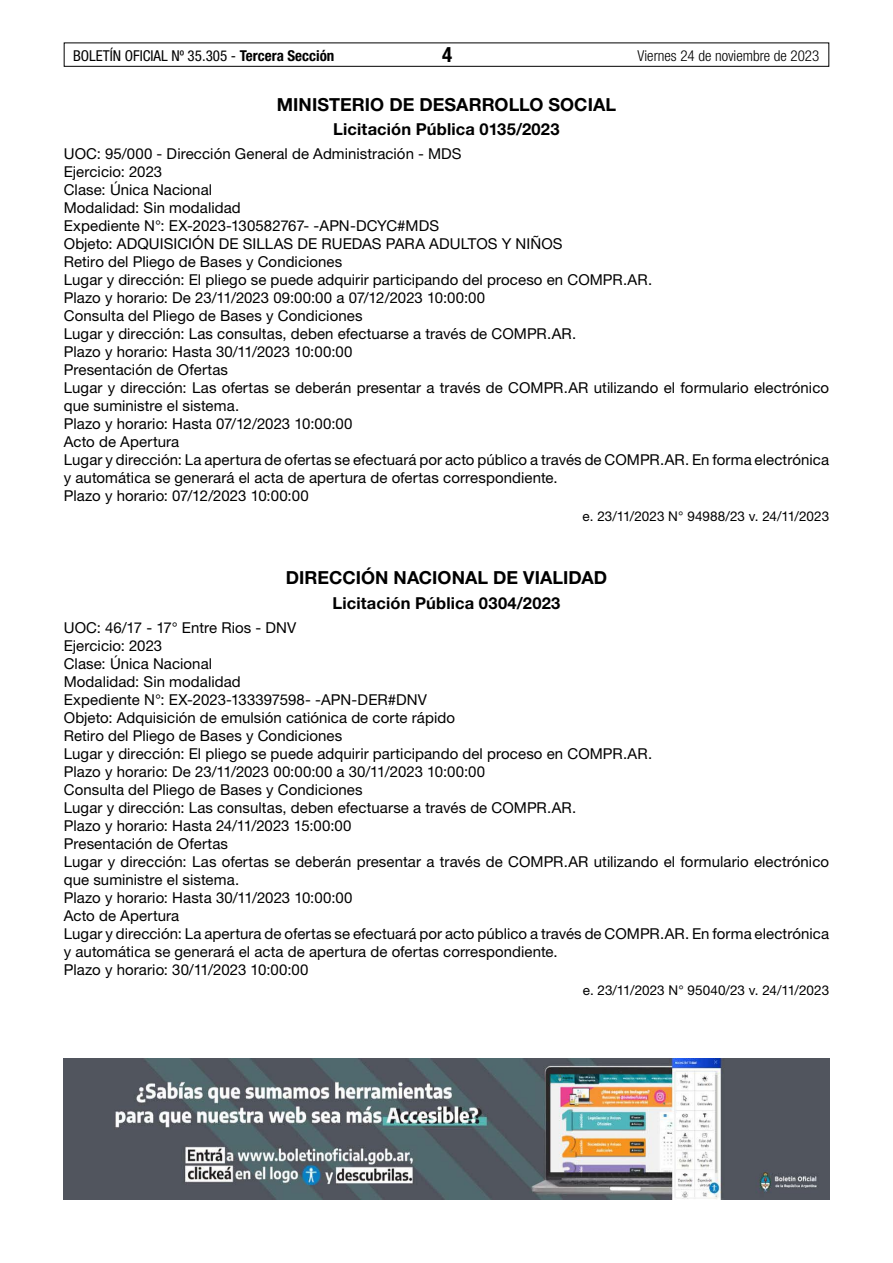
<style>
.page{position:relative;width:893px;height:1263px;background:#fff}
.page>*{position:absolute;margin:0;border:0;box-sizing:border-box;transform-origin:0 0}
.t1{font:700 condensed 21px "Helvetica Neue LT Std";color:#000}
.t2{font:700 18px "Helvetica Neue LT Std";letter-spacing:.005em;color:#000}
.t3{font:700 16.5px "Helvetica Neue LT Std";letter-spacing:.01em;color:#000}
.t4{font:15px/18px "Helvetica Neue LT Std";letter-spacing:.005em;color:#000}
.t5{font:condensed 15px "Helvetica Neue LT Std";color:#000}
.t6{font:300 condensed 15px "Helvetica Neue LT Std";color:#000}
.t7{font:13.5px "Helvetica Neue LT Std";letter-spacing:-.005em;color:#000}
.s1{font-weight:700}
</style>
<div class="page">
<div style="left:64px;top:43px;width:765px;height:24px;border:1px solid #000"></div>
<img style="left:64px;top:1059px;width:765px;height:140px">
<p class="t5" style="left:73px;top:47px;width:263px">BOLETÍN OFICIAL Nº 35.305 - <span class="s1">Tercera Sección</span></p>
<h1 class="t1" style="left:442px;top:42px;width:12px">4</h1>
<p class="t6" style="left:638px;top:47px;width:183px">Viernes 24 de noviembre de 2023</p>
<p class="t2" style="left:277px;top:93px;width:341px">MINISTERIO DE DESARROLLO SOCIAL</p>
<p class="t3" style="left:333px;top:119px;width:228px">Licitación Pública 0135/2023</p>
<p class="t4" style="left:64px;top:145px;width:767px">UOC: 95/000 - Dirección General de Administración - MDS<br>Ejercicio: 2023<br>Clase: Única Nacional<br>Modalidad: Sin modalidad<br>Expediente N°: EX-2023-130582767- -APN-DCYC#MDS<br>Objeto: ADQUISICIÓN DE SILLAS DE RUEDAS PARA ADULTOS Y NIÑOS<br>Retiro del Pliego de Bases y Condiciones<br>Lugar y dirección: El pliego se puede adquirir participando del proceso en COMPR.AR.<br>Plazo y horario: De 23/11/2023 09:00:00 a 07/12/2023 10:00:00<br>Consulta del Pliego de Bases y Condiciones<br>Lugar y dirección: Las consultas, deben efectuarse a través de COMPR.AR.<br>Plazo y horario: Hasta 30/11/2023 10:00:00<br>Presentación de Ofertas<br>Lugar y dirección: Las ofertas se deberán presentar a través de COMPR.AR utilizando el formulario electrónico que suministre el sistema.<br>Plazo y horario: Hasta 07/12/2023 10:00:00<br>Acto de Apertura<br>Lugar y dirección: La apertura de ofertas se efectuará por acto público a través de COMPR.AR. En forma electrónica y automática se generará el acta de apertura de ofertas correspondiente.<br>Plazo y horario: 07/12/2023 10:00:00</p>
<p class="t7" style="left:583px;top:508px;width:248px">e. 23/11/2023 N° 94988/23 v. 24/11/2023</p>
<p class="t2" style="left:286px;top:567px;width:323px">DIRECCIÓN NACIONAL DE VIALIDAD</p>
<p class="t3" style="left:333px;top:593px;width:229px">Licitación Pública 0304/2023</p>
<p class="t4" style="left:64px;top:619px;width:767px">UOC: 46/17 - 17° Entre Rios - DNV<br>Ejercicio: 2023<br>Clase: Única Nacional<br>Modalidad: Sin modalidad<br>Expediente N°: EX-2023-133397598- -APN-DER#DNV<br>Objeto: Adquisición de emulsión catiónica de corte rápido<br>Retiro del Pliego de Bases y Condiciones<br>Lugar y dirección: El pliego se puede adquirir participando del proceso en COMPR.AR.<br>Plazo y horario: De 23/11/2023 00:00:00 a 30/11/2023 10:00:00<br>Consulta del Pliego de Bases y Condiciones<br>Lugar y dirección: Las consultas, deben efectuarse a través de COMPR.AR.<br>Plazo y horario: Hasta 24/11/2023 15:00:00<br>Presentación de Ofertas<br>Lugar y dirección: Las ofertas se deberán presentar a través de COMPR.AR utilizando el formulario electrónico que suministre el sistema.<br>Plazo y horario: Hasta 30/11/2023 10:00:00<br>Acto de Apertura<br>Lugar y dirección: La apertura de ofertas se efectuará por acto público a través de COMPR.AR. En forma electrónica y automática se generará el acta de apertura de ofertas correspondiente.<br>Plazo y horario: 30/11/2023 10:00:00</p>
<p class="t7" style="left:583px;top:982px;width:248px">e. 23/11/2023 N° 95040/23 v. 24/11/2023</p>
</div>
